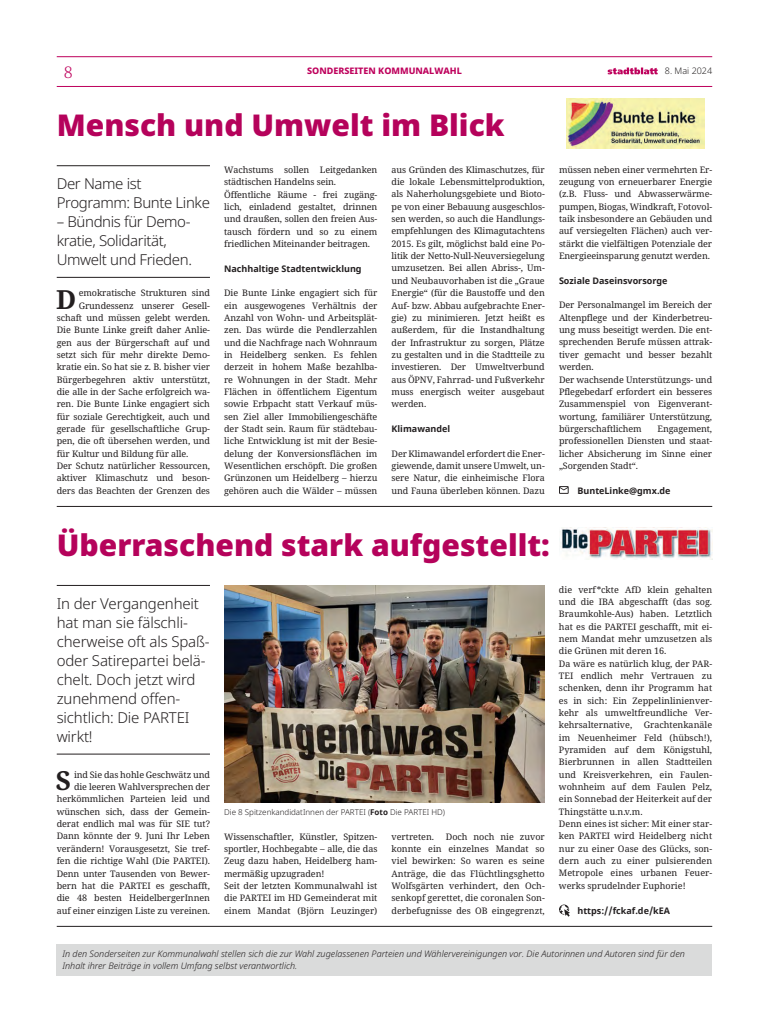
<style>
.page{position:relative;width:769px;height:1032px;background:#fff}
.page>*{position:absolute;margin:0;border:0;box-sizing:border-box;transform-origin:0 0}
.t1{font:900 30px "Noto Sans";color:#b5025b}
.t2{font:700 26.3px "Noto Serif";color:#231f20}
.t3{font:300 16px "Noto Serif";color:#be015c}
.t4{font:300 15px/19px "Noto Sans";letter-spacing:-.01em;color:#231f20}
.t5{font:9px/12.3px "Noto Serif";letter-spacing:-.01em;color:#231f20;text-align:justify}
.t6{font:italic 300 9px/12.2px "Noto Sans";color:#231f20}
.t7{font:700 9px "Noto Sans";color:#231f20}
.t8{font:800 9px "Noto Sans";color:#be015c}
.t9{font:300 9px "Noto Sans";color:#231f20}
.t10{font:300 8px "Noto Sans";color:#231f20}
.s1{font-weight:700}
</style>
<div class="page">
<hr style="left:57px;top:57px;width:654px;height:1px;background:#be015c">
<hr style="left:57px;top:86px;width:654px;height:1px;background:#be015c">
<svg style="left:607px;top:68px;width:50px;height:6px"></svg>
<div style="left:57px;top:944px;width:654px;height:31px;background:#dadbdb"></div>
<hr style="left:57px;top:506px;width:654px;height:1px;background:#231f20">
<hr style="left:57px;top:926px;width:654px;height:1px;background:#231f20">
<hr style="left:57px;top:165px;width:153px;height:1px;background:#231f20">
<hr style="left:57px;top:277px;width:153px;height:1px;background:#231f20">
<svg style="left:559px;top:486px;width:9px;height:8px"></svg>
<img style="left:566px;top:99px;width:138px;height:49px">
<hr style="left:57px;top:585px;width:153px;height:1px;background:#231f20">
<hr style="left:57px;top:754px;width:153px;height:1px;background:#231f20">
<svg style="left:559px;top:904px;width:10px;height:12px"></svg>
<img style="left:224px;top:585px;width:320px;height:217px">
<img style="left:559px;top:527px;width:152px;height:32px">
<h3 class="t3" style="left:64px;top:61px;width:10px">8</h3>
<p class="t8" style="left:307px;top:64px;width:156px">SONDERSEITEN KOMMUNALWAHL</p>
<p class="t9" style="left:664px;top:65px;width:49px">8. Mai 2024</p>
<h1 class="t1" style="left:57px;top:102px;width:449px">Mensch und Umwelt im Blick</h1>
<h3 class="t4" style="left:57px;top:175px;width:155px">Der Name ist<br>Programm: Bunte Linke</h3>
<h3 class="t4" style="left:57px;top:213px;width:137px">– Bündnis für Demo&shy;kratie, Solidarität,<br>Umwelt und Frieden.</h3>
<h2 class="t2" style="left:56px;top:281px;width:22px">D</h2>
<p class="t5" style="left:79px;top:287px;width:133px">emokratische Strukturen sind</p>
<p class="t5" style="left:79px;top:300px;width:133px">Grundessenz unserer Gesell-</p>
<p class="t5" style="left:57px;top:312px;width:155px">schaft und müssen gelebt werden.</p>
<p class="t5" style="left:57px;top:324px;width:155px">Die Bunte Linke greift daher Anlie-</p>
<p class="t5" style="left:57px;top:337px;width:155px">gen aus der Bürgerschaft auf und</p>
<p class="t5" style="left:57px;top:349px;width:155px">setzt sich für mehr direkte Demo-</p>
<p class="t5" style="left:57px;top:361px;width:155px">kratie ein. So hat sie z. B. bisher vier</p>
<p class="t5" style="left:57px;top:374px;width:155px">Bürgerbegehren aktiv unterstützt,</p>
<p class="t5" style="left:57px;top:386px;width:155px">die alle in der Sache erfolgreich wa-</p>
<p class="t5" style="left:57px;top:398px;width:155px">ren. Die Bunte Linke engagiert sich</p>
<p class="t5" style="left:57px;top:411px;width:155px">für soziale Gerechtigkeit, auch und</p>
<p class="t5" style="left:57px;top:423px;width:155px">gerade für gesellschaftliche Grup-</p>
<p class="t5" style="left:57px;top:435px;width:155px">pen, die oft übersehen werden, und</p>
<p class="t5" style="left:57px;top:448px;width:133px">für Kultur und Bildung für alle.</p>
<p class="t5" style="left:57px;top:460px;width:155px">Der Schutz natürlicher Ressourcen,</p>
<p class="t5" style="left:57px;top:472px;width:155px">aktiver Klimaschutz und beson-</p>
<p class="t5" style="left:57px;top:485px;width:155px">ders das Beachten der Grenzen des</p>
<p class="t5" style="left:224px;top:164px;width:155px;text-align:left">Wachstums sollen Leitgedanken städtischen Handelns sein.<br>Öffentliche Räume - frei zugäng&shy;lich, einladend gestaltet, drinnen und draußen, sollen den freien Aus&shy;tausch fördern und so zu einem friedlichen Miteinander beitragen.</p>
<p class="t7" style="left:224px;top:262px;width:139px">Nachhaltige Stadtentwicklung</p>
<p class="t5" style="left:224px;top:287px;width:155px">Die Bunte Linke engagiert sich für ein ausgewogenes Verhältnis der Anzahl von Wohn- und Arbeitsplät&shy;zen. Das würde die Pendlerzahlen und die Nachfrage nach Wohnraum in Heidelberg senken. Es fehlen derzeit in hohem Maße bezahlba&shy;re Wohnungen in der Stadt. Mehr Flächen in öffentlichem Eigentum sowie Erbpacht statt Verkauf müs&shy;sen Ziel aller Immobiliengeschäfte der Stadt sein. Raum für städtebau&shy;liche Entwicklung ist mit der Besie&shy;delung der Konversionsflächen im Wesentlichen erschöpft. Die großen Grünzonen um Heidelberg – hierzu gehören auch die Wälder – müssen</p>
<p class="t5" style="left:391px;top:164px;width:155px">aus Gründen des Klimaschutzes, für die lokale Lebensmittelproduktion, als Naherholungsgebiete und Bioto&shy;pe von einer Bebauung ausgeschlos&shy;sen werden, so auch die Handlungs&shy;empfehlungen des Klimagutachtens 2015. Es gilt, möglichst bald eine Po&shy;litik der Netto-Null-Neuversiegelung umzusetzen. Bei allen Abriss-, Um&shy;und Neubauvorhaben ist die „Graue Energie“ (für die Baustoffe und den Auf- bzw. Abbau aufgebrachte Ener&shy;gie) zu minimieren. Jetzt heißt es außerdem, für die Instandhaltung der Infrastruktur zu sorgen, Plätze zu gestalten und in die Stadtteile zu investieren. Der Umweltverbund aus ÖPNV, Fahrrad- und Fußverkehr muss energisch weiter ausgebaut werden.</p>
<p class="t7" style="left:391px;top:422px;width:60px">Klimawandel</p>
<p class="t5" style="left:391px;top:447px;width:155px">Der Klimawandel erfordert die Ener&shy;giewende, damit unsere Umwelt, un&shy;sere Natur, die einheimische Flora und Fauna überleben können. Dazu</p>
<p class="t5" style="left:558px;top:164px;width:155px">müssen neben einer vermehrten Er&shy;zeugung von erneuerbarer Energie (z.B. Fluss- und Abwasserwärme&shy;pumpen, Biogas, Windkraft, Fotovol&shy;taik insbesondere an Gebäuden und auf versiegelten Flächen) auch ver&shy;stärkt die vielfältigen Potenziale der Energieeinsparung genutzt werden.</p>
<p class="t7" style="left:558px;top:274px;width:110px">Soziale Daseinsvorsorge</p>
<p class="t5" style="left:558px;top:299px;width:155px;text-align:left">Der Personalmangel im Bereich der<br>Altenpflege und der Kinderbetreu&shy;ung muss beseitigt werden. Die ent&shy;sprechenden Berufe müssen attrak&shy;tiver gemacht und besser bezahlt werden.<br>Der wachsende Unterstützungs- und<br>Pflegebedarf erfordert ein besseres<br>Zusammenspiel von Eigenverant&shy;wortung, familiärer Unterstützung, bürgerschaftlichem</p>
<p class="t5" style="left:558px;top:423px;width:155px;text-indent:98px">Engagement, professionellen Diensten und staat&shy;licher Absicherung im Sinne einer „Sorgenden Stadt“.</p>
<p class="t7" style="left:577px;top:484px;width:95px">BunteLinke@gmx.de</p>
<h1 class="t1" style="left:57px;top:522px;width:494px">Überraschend stark aufgestellt:</h1>
<h3 class="t4" style="left:57px;top:594px;width:154px">In der Vergangenheit hat man sie fälschli&shy;cherweise oft als Spaß&shy;oder Satirepartei belä&shy;chelt. Doch jetzt wird zunehmend offen&shy;sichtlich: Die PARTEI wirkt!</h3>
<h2 class="t2" style="left:56px;top:762px;width:17px">S</h2>
<p class="t5" style="left:57px;top:769px;width:155px;text-align:right">ind Sie das hohle Geschwätz und<br>die leeren Wahlversprechen der herkömmlichen Parteien leid und wünschen sich, dass der Gemein&shy;derat endlich mal was für SIE tut?<br>Dann könnte der 9. Juni Ihr Leben verändern! Vorausgesetzt, Sie tref&shy;fen die richtige Wahl (Die PARTEI).<br>Denn unter Tausenden von Bewer&shy;bern hat die PARTEI es geschafft, die 48 besten HeidelbergerInnen auf einer einzigen Liste zu vereinen.</p>
<p class="t10" style="left:224px;top:806px;width:222px">Die 8 SpitzenkandidatInnen der PARTEI (<span class="s1">Foto</span> Die PARTEI HD)</p>
<p class="t5" style="left:224px;top:830px;width:155px;text-align:left">Wissenschaftler, Künstler, Spitzen&shy;sportler, Hochbegabte – alle, die das<br>Zeug dazu haben, Heidelberg ham&shy;mermäßig upzugraden!<br>Seit der letzten Kommunalwahl ist die PARTEI im HD Gemeinderat mit einem Mandat (Björn Leuzinger)</p>
<p class="t5" style="left:391px;top:830px;width:44px">vertreten.</p>
<p class="t5" style="left:391px;top:830px;width:155px;text-indent:54px">Doch noch nie zuvor konnte ein einzelnes Mandat so viel bewirken: So waren es seine Anträge, die das Flüchtlingsghetto Wolfsgärten verhindert, den Och&shy;senkopf gerettet, die coronalen Son&shy;derbefugnisse des OB eingegrenzt,</p>
<p class="t5" style="left:558px;top:583px;width:155px;text-align:left">die verf*ckte AfD klein gehalten und die IBA abgeschafft (das sog.<br>Braumkohle-Aus) haben. Letztlich hat es die PARTEI geschafft, mit ei&shy;nem Mandat mehr umzusetzen als die Grünen mit deren 16.<br>Da wäre es natürlich klug, der PAR-<br>TEI endlich mehr Vertrauen zu schenken, denn ihr Programm hat es in sich: Ein Zeppelinlinienver&shy;kehr als umweltfreundliche Ver&shy;kehrsalternative,</p>
<p class="t5" style="left:558px;top:719px;width:155px;text-align:left;text-indent:85px">Grachtenkanäle im Neuenheimer Feld (hübsch!),<br>Pyramiden auf dem Königstuhl,<br>Bierbrunnen in allen Stadtteilen und Kreisverkehren, ein Faulen&shy;wohnheim auf dem Faulen Pelz, ein Sonnebad der Heiterkeit auf der<br>Thingstätte u.n.v.m.<br>Denn eines ist sicher: Mit einer star&shy;ken PARTEI wird Heidelberg nicht nur zu einer Oase des Glücks, son&shy;dern auch zu einer pulsierenden<br>Metropole eines urbanen Feuer&shy;werks sprudelnder Euphorie!</p>
<p class="t7" style="left:577px;top:904px;width:94px">https://fckaf.de/kEA</p>
<p class="t6" style="left:62px;top:947px;width:623px">In den Sonderseiten zur Kommunalwahl stellen sich die zur Wahl zugelassenen Parteien und Wählervereinigungen vor. Die Autorinnen und Autoren sind für den<br>Inhalt ihrer Beiträge in vollem Umfang selbst verantwortlich.</p>
</div>
